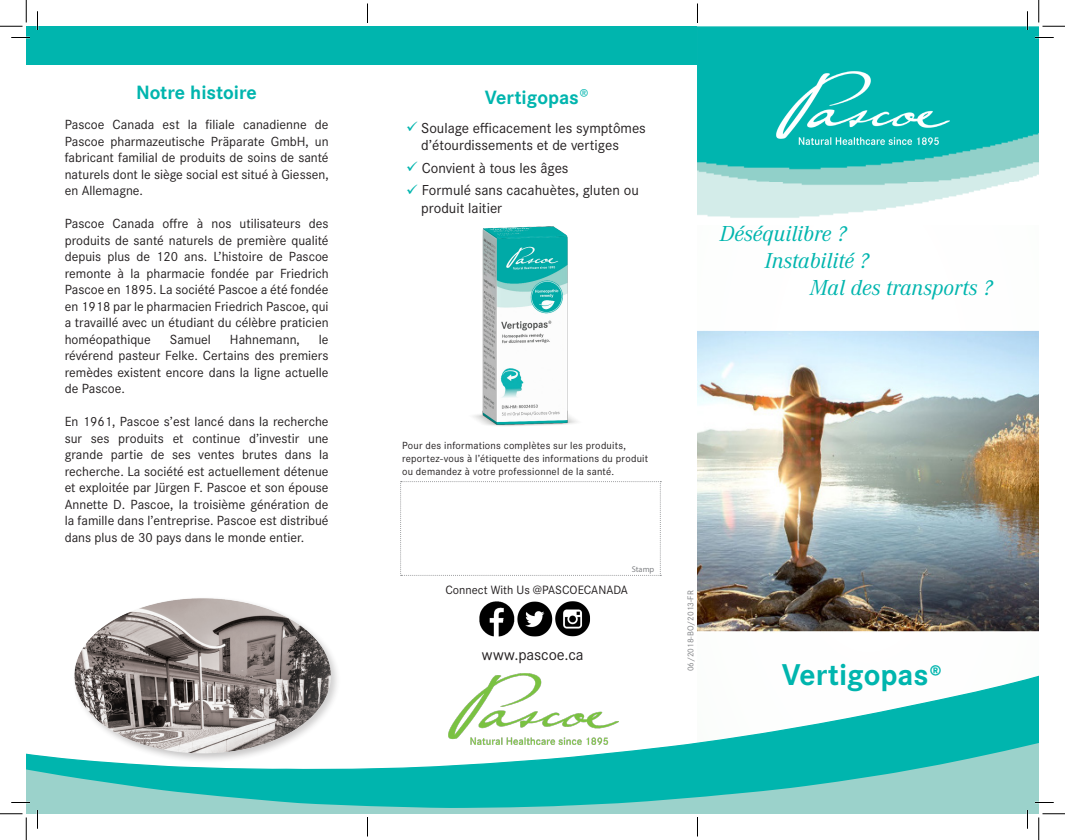
<style>
.page{position:relative;width:1065px;height:840px;background:#fff}
.page>*{position:absolute;margin:0;border:0;box-sizing:border-box;transform-origin:0 0}
.t1{font:700 31.25px "Corporate S Pro";color:#00b5ae}
.t2{font:italic 22.5px "Corporate A Pro";color:#00b5ae}
.t3{font:700 20px "Corporate S Pro";color:#00b5ae}
.t4{font:16.25px "Corporate S Pro";color:#231f20}
.t5{font:15px/17.5px "Corporate S Pro";color:#231f20}
.t6{font:13.75px/16.5px "Corporate S Pro";color:#231f20;text-align:justify}
.t7{font:12.5px "Corporate S Pro";color:#231f20}
.Fließtext{font:10.75px/12.9px "Corporate S Pro";letter-spacing:.02em;color:#231f20}
.t8{font:8.75px "Corporate S Pro";color:#808285}
.t9{font:8.38px "Myriad Pro";color:#808285}
.s1{font-weight:400}
.s2{color:#00b5ae}
.s3{font-size:26.25px}
</style>
<div class="page">
<img style="left:473px;top:226px;width:104px;height:200px">
<img style="left:75px;top:598px;width:261px;height:71px">
<div style="left:26px;top:26px;width:1013px;height:38px;background:#00b5ae"></div>
<svg style="left:74px;top:669px;width:965px;height:68px"></svg>
<svg style="left:26px;top:737px;width:1013px;height:77px;fill:#00b5ae"></svg>
<div style="left:926px;top:770px;width:113px;height:44px;background:#9bd2cb"></div>
<div style="left:862px;top:788px;width:117px;height:26px;background:#9bd2cb"></div>
<img style="left:697px;top:26px;width:342px;height:192px">
<img style="left:777px;top:71px;width:173px;height:73px">
<img style="left:697px;top:330px;width:342px;height:303px">
<img style="left:479px;top:601px;width:111px;height:36px">
<img style="left:448px;top:674px;width:170px;height:71px">
<svg style="left:400px;top:481px;width:261px;height:95px"></svg>
<svg style="left:11px;top:37px;width:19px;height:1px"></svg>
<svg style="left:1035px;top:37px;width:19px;height:1px"></svg>
<svg style="left:11px;top:802px;width:19px;height:1px"></svg>
<svg style="left:1035px;top:802px;width:19px;height:1px"></svg>
<svg style="left:37px;top:11px;width:1px;height:19px"></svg>
<svg style="left:37px;top:810px;width:1px;height:19px"></svg>
<svg style="left:1027px;top:11px;width:1px;height:19px"></svg>
<svg style="left:1027px;top:810px;width:1px;height:19px"></svg>
<svg style="left:0;top:0;width:27px;height:27px"></svg>
<svg style="left:0;top:814px;width:27px;height:26px"></svg>
<svg style="left:1038px;top:0;width:27px;height:27px"></svg>
<svg style="left:1038px;top:814px;width:27px;height:26px"></svg>
<svg style="left:367px;top:4px;width:1px;height:18px"></svg>
<svg style="left:367px;top:818px;width:1px;height:18px"></svg>
<svg style="left:697px;top:4px;width:1px;height:18px"></svg>
<svg style="left:697px;top:818px;width:1px;height:18px"></svg>
<p class="t3" style="left:136px;top:77px;width:122px">Notre histoire</p>
<p class="t3" style="left:485px;top:82px;width:105px">Vertigopas<span class="s1">®</span></p>
<p class="t5" style="left:421px;top:118px;width:226px;text-indent:-15px"><span class="s2">✓</span> Soulage efficacement les symptômes d’étourdissements et de vertiges</p>
<p class="t5" style="left:406px;top:159px;width:164px"><span class="s2">✓</span> Convient à tous les âges</p>
<p class="t5" style="left:421px;top:180px;width:219px;text-indent:-15px"><span class="s2">✓</span> Formulé sans cacahuètes, gluten ou produit laitier</p>
<p class="t6" style="left:65px;top:115px;width:265px">Pascoe Canada est la filiale canadienne de Pascoe pharmazeutische Präparate GmbH, un fabricant familial de produits de soins de santé naturels dont le siège social est situé à Giessen, en Allemagne.</p>
<p class="t6" style="left:65px;top:214px;width:265px">Pascoe Canada offre à nos utilisateurs des produits de santé naturels de première qualité depuis plus de 120 ans. L’histoire de Pascoe remonte à la pharmacie fondée par Friedrich Pascoe en 1895. La société Pascoe a été fondée en 1918 par le pharmacien Friedrich Pascoe, qui a travaillé avec un étudiant du célèbre praticien homéopathique</p>
<p class="t6" style="left:170px;top:330px;width:43px">Samuel</p>
<p class="t6" style="left:230px;top:330px;width:71px">Hahnemann,</p>
<p class="t6" style="left:65px;top:330px;width:265px;text-indent:254px">le révérend pasteur Felke. Certains des premiers remèdes existent encore dans la ligne actuelle de Pascoe.</p>
<p class="t6" style="left:65px;top:412px;width:265px">En 1961, Pascoe s’est lancé dans la recherche sur ses produits et continue d’investir une grande partie de ses ventes brutes dans la recherche. La société est actuellement détenue et exploitée par Jürgen F. Pascoe et son épouse Annette D. Pascoe, la troisième génération de la famille dans l’entreprise. Pascoe est distribué dans plus de 30 pays dans le monde entier.</p>
<p class="Fließtext" style="left:402px;top:439px;width:248px">Pour des informations complètes sur les produits, reportez-vous à l’étiquette des informations du produit ou demandez à votre professionnel de la santé.</p>
<p class="t9" style="left:632px;top:564px;width:24px">Stamp</p>
<p class="t7" style="left:445px;top:581px;width:184px">Connect With Us @PASCOECANADA</p>
<p class="t4" style="left:482px;top:643px;width:103px">www.pascoe.ca</p>
<p class="t2" style="left:720px;top:218px;width:129px">Déséquilibre ?</p>
<p class="t2" style="left:765px;top:245px;width:106px">Instabilité ?</p>
<p class="t2" style="left:810px;top:272px;width:185px">Mal des transports ?</p>
<p class="t8" style="left:684px;top:671px;width:83px;rotate:-90deg">06/2018-BO/2013-FR</p>
<p class="t1" style="left:782px;top:650px;width:161px">Vertigopas<span class="s3">®</span></p>
</div>
